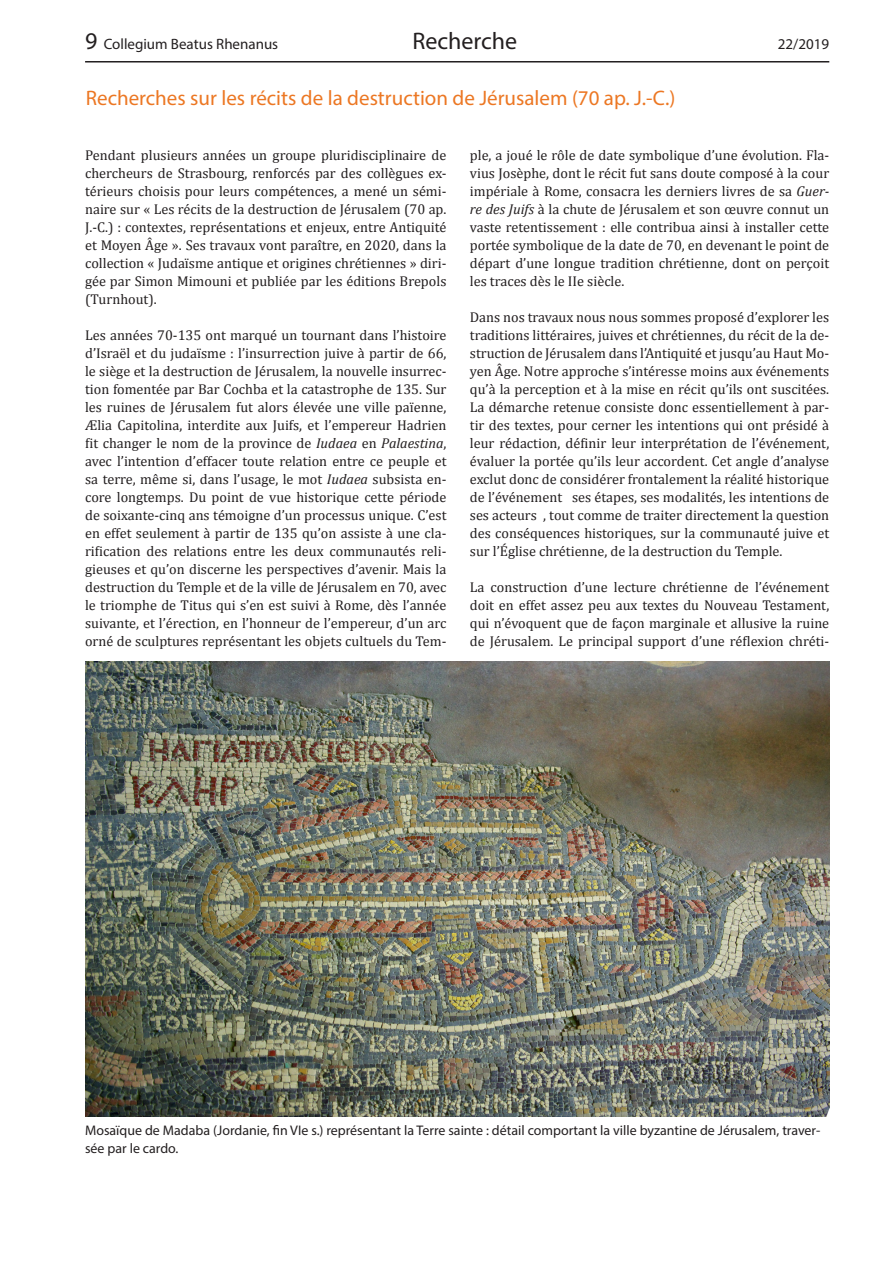
<style>
.page{position:relative;width:893px;height:1263px;background:#fff}
.page>*{position:absolute;margin:0;border:0;box-sizing:border-box;transform-origin:0 0}
.t1{font:24px "Myriad Pro";color:#231f20}
.Titel_5{font:21px "Myriad Pro";color:#ec7723}
.t2{font:15px "Myriad Pro";color:#231f20}
.Autorangabe_Fliesste{font:14.25px/18px "Cambria";color:#231f20;text-align:justify}
.Bildlegende{font:13.95px/18px "Myriad Pro";color:#231f20}
.s1{font-size:24px}
.s2{font-style:italic}
</style>
<div class="page">
<hr style="left:85px;top:61px;width:744px;height:2px;background:#231f20">
<img style="left:85px;top:661px;width:744px;height:455px">
<p class="t2" style="left:85px;top:34px;width:195px"><span class="s1">9</span> Collegium Beatus Rhenanus</p>
<p class="t1" style="left:412px;top:26px;width:106px">Recherche</p>
<p class="t2" style="left:778px;top:34px;width:53px">22/2019</p>
<p class="Titel_5" style="left:86px;top:85px;width:591px">Recherches sur les récits de la destruction de Jérusalem (70 ap. J.-C.)</p>
<p class="Autorangabe_Fliesste" style="left:85px;top:146px;width:363px">Pendant plusieurs années un groupe pluridisciplinaire de chercheurs de Strasbourg, renforcés par des collègues ex&shy;térieurs choisis pour leurs compétences, a mené un sémi&shy;naire sur « Les récits de la destruction de Jérusalem (70 ap.<br>J.-C.) : contextes, représentations et enjeux, entre Antiquité et Moyen Âge ». Ses travaux vont paraître, en 2020, dans la collection « Judaïsme antique et origines chrétiennes » diri&shy;gée par Simon Mimouni et publiée par les éditions Brepols (Turnhout).</p>
<p class="Autorangabe_Fliesste" style="left:85px;top:326px;width:363px">Les années 70-135 ont marqué un tournant dans l’histoire d’Israël et du judaïsme : l’insurrection juive à partir de 66, le siège et la destruction de Jérusalem, la nouvelle insurrec&shy;tion fomentée par Bar Cochba et la catastrophe de 135. Sur les ruines de Jérusalem fut alors élevée une ville païenne, Ælia Capitolina, interdite aux Juifs, et l’empereur Hadrien fit changer le nom de la province de <span class="s2">Iudaea</span> en <span class="s2">Palaestina</span>, avec l’intention d’effacer toute relation entre ce peuple et sa terre, même si, dans l’usage, le mot <span class="s2">Iudaea</span> subsista en&shy;core longtemps. Du point de vue historique cette période de soixante-cinq ans témoigne d’un processus unique. C’est en effet seulement à partir de 135 qu’on assiste à une cla&shy;rification des relations entre les deux communautés reli&shy;gieuses et qu’on discerne les perspectives d’avenir. Mais la destruction du Temple et de la ville de Jérusalem en 70, avec le triomphe de Titus qui s’en est suivi à Rome, dès l’année suivante, et l’érection, en l’honneur de l’empereur, d’un arc orné de sculptures représentant les objets cultuels du Tem-</p>
<p class="Autorangabe_Fliesste" style="left:470px;top:146px;width:361px">ple, a joué le rôle de date symbolique d’une évolution. Fla&shy;vius Josèphe, dont le récit fut sans doute composé à la cour impériale à Rome, consacra les derniers livres de sa <span class="s2">Guer&shy;re des Juifs</span> à la chute de Jérusalem et son œuvre connut un vaste retentissement : elle contribua ainsi à installer cette portée symbolique de la date de 70, en devenant le point de départ d’une longue tradition chrétienne, dont on perçoit les traces dès le IIe siècle.</p>
<p class="Autorangabe_Fliesste" style="left:470px;top:308px;width:361px">Dans nos travaux nous nous sommes proposé d’explorer les traditions littéraires, juives et chrétiennes, du récit de la de&shy;struction de Jérusalem dans l’Antiquité et jusqu’au Haut Mo&shy;yen Âge. Notre approche s’intéresse moins aux événements qu’à la perception et à la mise en récit qu’ils ont suscitées.<br>La démarche retenue consiste donc essentiellement à par&shy;tir des textes, pour cerner les intentions qui ont présidé à leur rédaction, définir leur interprétation de l’événement, évaluer la portée qu’ils leur accordent. Cet angle d’analyse exclut donc de considérer frontalement la réalité historique de l’événement ses étapes, ses modalités, les intentions de ses acteurs , tout comme de traiter directement la question des conséquences historiques, sur la communauté juive et sur l’Église chrétienne, de la destruction du Temple.</p>
<p class="Autorangabe_Fliesste" style="left:470px;top:578px;width:361px">La construction d’une lecture chrétienne de l’événement doit en effet assez peu aux textes du Nouveau Testament, qui n’évoquent que de façon marginale et allusive la ruine de Jérusalem. Le principal support d’une réflexion chréti-</p>
<p class="Bildlegende" style="left:85px;top:1121px;width:737px">Mosaïque de Madaba (Jordanie, fin VIe s.) représentant la Terre sainte : détail comportant la ville byzantine de Jérusalem, traver&shy;sée par le cardo.</p>
</div>
